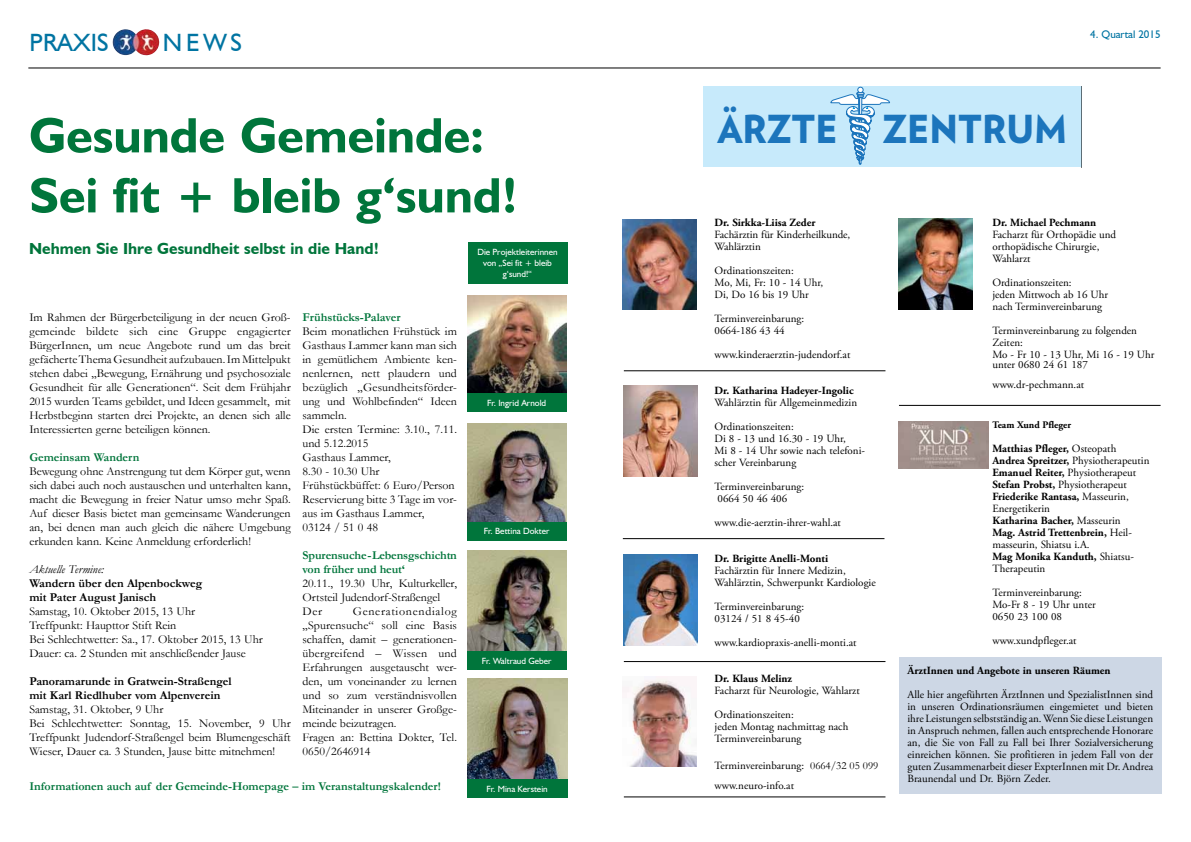
<style>
.page{position:relative;width:1191px;height:842px;background:#fff}
.page>*{position:absolute;margin:0;border:0;box-sizing:border-box;transform-origin:0 0}
.t1{font:700 50px/60px "Humanist 521 BT";color:#00753b}
.t2{font:900 38.5px "Verlag";color:#1c75bc;scale:.94 1}
.t3{font:25px "Humanist 521 BT";color:#0074a2}
.t4{font:700 16px "Humanist 521 BT";color:#00753b}
.t5{font:12px/14px "Garamond";color:#000}
.t6{font:700 12px/14px "Garamond";color:#00753b}
.t7{font:700 12px/14px "Garamond";color:#000}
.t8{font:italic 12px "Garamond";color:#000}
.t9{font:11px/12px "Adobe Garamond Pro";color:#000}
.t10{font:700 11px/12px "Adobe Garamond Pro";color:#000}
.t11{font:11px "Humanist 521 BT";color:#0074a2}
.t12{font:700 10px "Adobe Garamond Pro";color:#000}
.t13{font:9px/10.8px "Humanist 521 BT";color:#fff;text-align:center}
.s1{font-family:"Garamond"}
.s2{font-weight:400}
</style>
<div class="page">
<hr style="left:624px;top:797px;width:261px;height:1px;background:#000">
<img style="left:623px;top:219px;width:73px;height:91px">
<img style="left:624px;top:554px;width:73px;height:91px">
<img style="left:624px;top:386px;width:73px;height:90px">
<img style="left:899px;top:421px;width:89px;height:48px">
<img style="left:899px;top:218px;width:73px;height:91px">
<hr style="left:624px;top:661px;width:261px;height:1px;background:#000">
<hr style="left:624px;top:370px;width:261px;height:1px;background:#000">
<hr style="left:623px;top:538px;width:261px;height:1px;background:#000">
<img style="left:623px;top:676px;width:73px;height:91px">
<hr style="left:899px;top:405px;width:261px;height:1px;background:#000">
<div style="left:899px;top:657px;width:262px;height:136px;background:#cdd7e5"></div>
<div style="left:703px;top:87px;width:378px;height:80px;background:#c7eafb"></div>
<img style="left:113px;top:29px;width:32px;height:26px">
<hr style="left:28px;top:67px;width:1132px;height:1px;background:#000">
<img style="left:467px;top:550px;width:99px;height:101px">
<div style="left:467px;top:651px;width:99px;height:19px;background:#00753b"></div>
<img style="left:467px;top:678px;width:100px;height:101px">
<div style="left:467px;top:779px;width:100px;height:19px;background:#00753b"></div>
<img style="left:467px;top:296px;width:99px;height:98px">
<div style="left:467px;top:394px;width:99px;height:18px;background:#00753b"></div>
<img style="left:467px;top:424px;width:99px;height:98px">
<div style="left:467px;top:522px;width:99px;height:18px;background:#00753b"></div>
<div style="left:468px;top:242px;width:99px;height:41px;background:#00753b"></div>
<h3 class="t3" style="left:30px;top:27px;width:80px">PRAXIS</h3>
<h3 class="t3" style="left:163px;top:27px;width:81px">NEWS</h3>
<p class="t11" style="left:1090px;top:27px;width:72px">4. Quartal 2015</p>
<h1 class="t1" style="left:29px;top:104px;width:490px">Gesunde Gemeinde:<br>Sei fit + bleib g‘sund!</h1>
<h3 class="t4" style="left:29px;top:239px;width:351px">Nehmen Sie Ihre Gesundheit selbst in die Hand!</h3>
<p class="t5" style="left:29px;top:310px;width:263px;text-align:justify">Im Rahmen der Bürgerbeteiligung in der neuen Groß&shy;gemeinde bildete sich eine Gruppe engagierter BürgerInnen, um neue Angebote rund um das breit gefächerte Thema Gesundheit aufzubauen. Im Mittelpukt stehen dabei „Bewegung, Ernährung und psychosoziale Gesundheit für alle Generationen“. Seit dem Frühjahr 2015 wurden Teams gebildet, und Ideen gesammelt, mit Herbstbeginn starten drei Projekte, an denen sich alle Interessierten gerne beteiligen können.</p>
<p class="t6" style="left:29px;top:450px;width:112px">Gemeinsam Wandern</p>
<p class="t5" style="left:29px;top:464px;width:263px;text-align:justify">Bewegung ohne Anstrengung tut dem Körper gut, wenn sich dabei auch noch austauschen und unterhalten kann, macht die Bewegung in freier Natur umso mehr Spaß.<br>Auf dieser Basis bietet man gemeinsame Wanderungen an, bei denen man auch gleich die nähere Umgebung erkunden kann. Keine Anmeldung erforderlich!</p>
<p class="t8" style="left:29px;top:561px;width:76px">Aktuelle Termine:</p>
<p class="t7" style="left:29px;top:576px;width:174px">Wandern über den Alpenbockweg mit Pater August Janisch</p>
<p class="t5" style="left:29px;top:604px;width:235px">Samstag, 10. Oktober 2015, 13 Uhr<br>Treffpunkt: Haupttor Stift Rein<br>Bei Schlechtwetter: Sa., 17. Oktober 2015, 13 Uhr Dauer: ca. 2 Stunden mit anschließender Jause</p>
<p class="t7" style="left:29px;top:674px;width:204px">Panoramarunde in Gratwein-Straßengel mit Karl Riedlhuber vom Alpenverein</p>
<p class="t5" style="left:29px;top:702px;width:263px">Samstag, 31. Oktober, 9 Uhr<br>Bei Schlechtwetter: Sonntag, 15. November, 9 Uhr Treffpunkt Judendorf-Straßengel beim Blumengeschäft Wieser, Dauer ca. 3 Stunden, Jause bitte mitnehmen!</p>
<p class="t6" style="left:302px;top:310px;width:99px">Frühstücks-Palaver</p>
<p class="t5" style="left:302px;top:324px;width:156px">Beim monatlichen Frühstück im<br>Gasthaus Lammer kann man sich in gemütlichem Ambiente ken&shy;nenlernen, nett plaudern und bezüglich „Gesundheitsförder&shy;ung und Wohlbefinden“ Ideen sammeln.<br>Die ersten Termine: 3.10., 7.11. und 5.12.2015<br>Gasthaus Lammer,<br>8.30 - 10.30 Uhr<br>Frühstückbüffet: 6 Euro/Person<br>Reservierung bitte 3 Tage im vor&shy;aus im Gasthaus Lammer,<br>03124 / 51 0 48</p>
<p class="t6" style="left:302px;top:548px;width:156px">Spurensuche - Lebensgschichtn von früher und heut‘</p>
<p class="t5" style="left:302px;top:576px;width:156px">20.11., 19.30 Uhr, Kulturkeller,<br>Ortsteil Judendorf-Straßengel<br>Der</p>
<p class="t5" style="left:302px;top:604px;width:156px;text-indent:50px">Generationendialog „Spurensuche“ soll eine Basis schaffen, damit – generationen&shy;übergreifend – Wissen und<br>Erfahrungen ausgetauscht wer&shy;den, um voneinander zu lernen und so zum verständnisvollen<br>Miteinander in unserer Großge&shy;meinde beizutragen.<br>Fragen an: Bettina Dokter, Tel.<br>0650/2646914</p>
<p class="t6" style="left:29px;top:780px;width:413px">Informationen auch auf der Gemeinde-Homepage – im Veranstaltungskalender!</p>
<p class="t13" style="left:477px;top:247px;width:82px">Die Projektleiterinnen von „Sei fit + bleib g‘sund!“</p>
<p class="t13" style="left:487px;top:398px;width:61px">Fr. Ingrid Arnold</p>
<p class="t13" style="left:484px;top:526px;width:67px">Fr. Bettina Dokter</p>
<p class="t13" style="left:482px;top:655px;width:71px">Fr. Waltraud Geber</p>
<p class="t13" style="left:486px;top:783px;width:63px">Fr. Mina Kerstein</p>
<h2 class="t2" style="left:717px;top:98px;width:374px">ÄRZTE ZENTRUM</h2>
<p class="t10" style="left:714px;top:217px;width:102px">Dr. Sirkka-Liisa Zeder</p>
<p class="t9" style="left:714px;top:229px;width:137px">Fachärztin für Kinderheilkunde,<br>Wahlärztin</p>
<p class="t9" style="left:714px;top:265px;width:110px">Ordinationszeiten:<br>Mo, Mi, Fr: 10 - 14 Uhr,<br>Di, Do 16 bis 19 Uhr</p>
<p class="t9" style="left:714px;top:313px;width:91px">Terminvereinbarung:<br>0664-186 43 44</p>
<p class="t9" style="left:714px;top:349px;width:137px">www.kinderaerztin-judendorf.at</p>
<p class="t10" style="left:714px;top:385px;width:140px">Dr. Katharina Hadeyer-Ingolic</p>
<p class="t9" style="left:714px;top:391px;width:144px;line-height:24px">Wahlärztin für Allgemeinmedizin<br>Ordinationszeiten:</p>
<p class="t9" style="left:714px;top:433px;width:152px">Di 8 - 13 und 16.30 - 19 Uhr,<br>Mi 8 - 14 Uhr sowie nach telefoni&shy;scher Vereinbarung</p>
<p class="t9" style="left:714px;top:481px;width:91px">Terminvereinbarung:<br>0664 50 46 406</p>
<p class="t9" style="left:714px;top:517px;width:128px">www.die-aerztin-ihrer-wahl.at</p>
<p class="t10" style="left:714px;top:553px;width:115px">Dr. Brigitte Anelli-Monti</p>
<p class="t9" style="left:714px;top:565px;width:163px">Fachärztin für Innere Medizin,<br>Wahlärztin, Schwerpunkt Kardiologie</p>
<p class="t9" style="left:714px;top:601px;width:91px">Terminvereinbarung:<br>03124 / 51 8 45-40</p>
<p class="t9" style="left:714px;top:637px;width:143px">www.kardiopraxis-anelli-monti.at</p>
<p class="t10" style="left:714px;top:673px;width:79px">Dr. Klaus Melinz</p>
<p class="t9" style="left:714px;top:679px;width:147px;line-height:24px">Facharzt für Neurologie, Wahlarzt<br>Ordinationszeiten:</p>
<p class="t9" style="left:714px;top:721px;width:135px">jeden Montag nachmittag nach<br>Terminvereinbarung</p>
<p class="t9" style="left:714px;top:755px;width:165px;line-height:20px">Terminvereinbarung: <span class="s1">0664/32 05 099 </span>www.neuro-info.at</p>
<p class="t10" style="left:992px;top:217px;width:105px">Dr. Michael Pechmann</p>
<p class="t9" style="left:992px;top:229px;width:125px">Facharzt für Orthopädie und orthopädische Chirurgie,<br>Wahlarzt</p>
<p class="t9" style="left:992px;top:277px;width:117px">Ordinationszeiten:<br>jeden Mittwoch ab 16 Uhr nach Terminvereinbarung</p>
<p class="t9" style="left:992px;top:325px;width:163px">Terminvereinbarung zu folgenden<br>Zeiten:<br>Mo - Fr 10 - 13 Uhr, Mi 16 - 19 Uhr</p>
<p class="t9" style="left:992px;top:355px;width:97px;line-height:20px">unter 0680 24 61 187 www.dr-pechmann.at</p>
<p class="t12" style="left:992px;top:419px;width:80px">Team Xund Pfleger</p>
<p class="t10" style="left:992px;top:443px;width:159px">Matthias Pfleger, <span class="s2">Osteopath<br></span>Andrea Spreitzer, <span class="s2">Physiotherapeutin<br></span>Emanuel Reiter, <span class="s2">Physiotherapeut<br></span>Stefan Probst, <span class="s2">Physiotherapeut<br></span>Friederike Rantasa, <span class="s2">Masseurin,<br>Energetikerin<br></span>Katharina Bacher, <span class="s2">Masseurin<br></span>Mag. Astrid Trettenbrein, <span class="s2">Heil&shy;masseurin, Shiatsu i.A.<br></span>Mag Monika Kanduth, <span class="s2">Shiatsu-<br>Therapeutin</span></p>
<p class="t9" style="left:992px;top:587px;width:105px">Terminvereinbarung:<br>Mo-Fr 8 - 19 Uhr unter<br>0650 23 100 08</p>
<p class="t9" style="left:992px;top:635px;width:86px">www.xundpfleger.at</p>
<p class="t10" style="left:907px;top:664px;width:205px">ÄrztInnen und Angebote in unseren Räumen</p>
<p class="t9" style="left:907px;top:688px;width:247px;text-align:justify">Alle hier angeführten ÄrztInnen und SpezialistInnen sind in unseren Ordinationsräumen eingemietet und bieten ihre Leistungen selbstständig an. Wenn Sie diese Leistungen in Anspruch nehmen, fallen auch entsprechende Honorare an, die Sie von Fall zu Fall bei Ihrer Sozialversicherung einreichen können. Sie profitieren in jedem Fall von der guten Zusammenarbeit dieser ExpterInnen mit Dr. Andrea Braunendal und Dr. Björn Zeder.</p>
</div>
